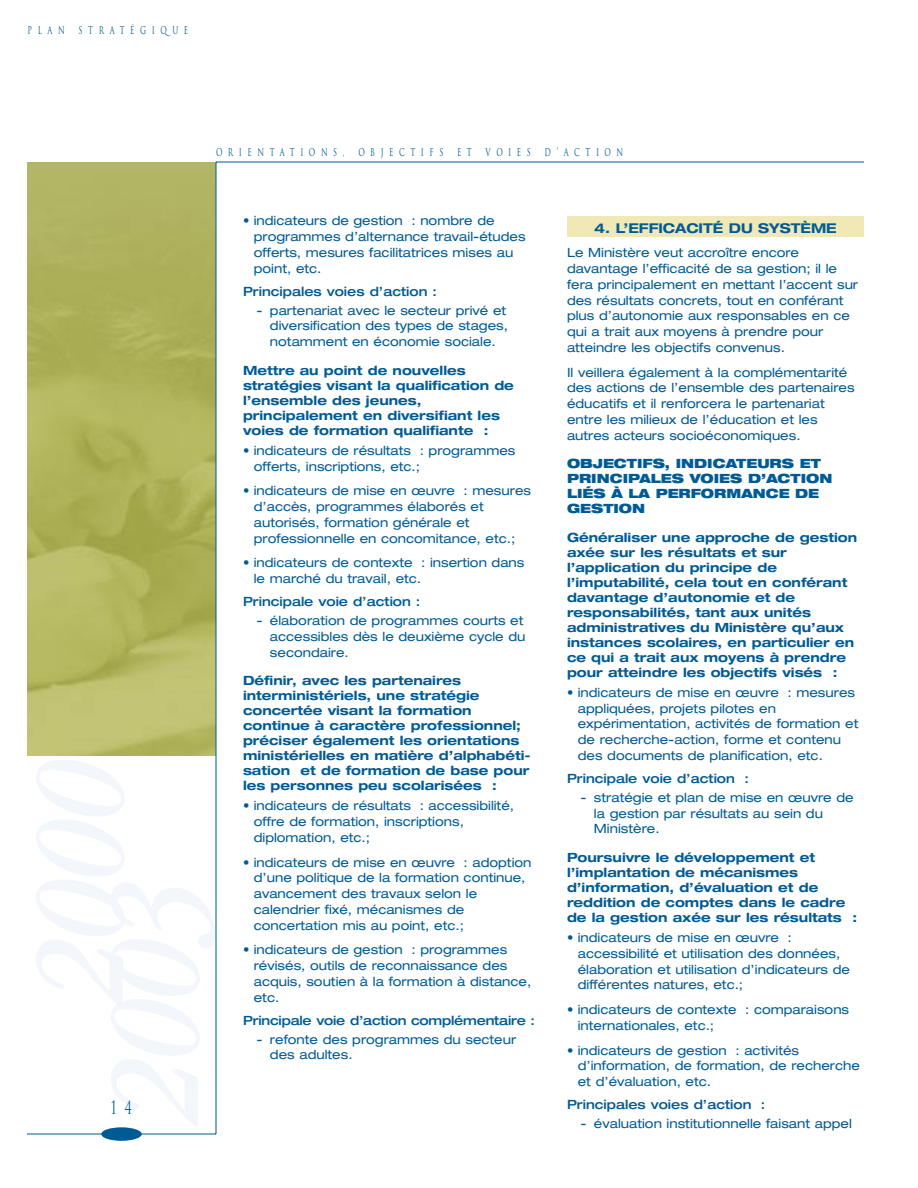
<style>
.page{position:relative;width:918px;height:1188px;background:#fff}
.page>*{position:absolute;margin:0;border:0;box-sizing:border-box;transform-origin:0 0}
.t1{font:18px "Trajan";color:#005b95;scale:.68 1}
.t2{font:700 expanded 13.5px "Helvetica Neue";color:#005b95}
.t3{font:expanded 12.75px/15.8px "Helvetica Neue";color:#005b95}
.t4{font:700 expanded 12.75px/15px "Helvetica Neue";color:#005b95}
.t5{font:500 expanded 12.75px "Helvetica Neue";color:#005b95}
.t6{font:900 expanded 12.75px/15px "Helvetica Neue";color:#005b95}
.t7{font:10.5px "Trajan";letter-spacing:.78em;color:#005b95;scale:.68 1}
</style>
<div class="page">
<img style="left:27px;top:162px;width:189px;height:594px">
<hr style="left:216px;top:162px;width:648px;height:1px;background:#005b95">
<hr style="left:27px;top:1134px;width:189px;height:1px;background:#005b95">
<hr style="left:216px;top:162px;width:1px;height:972px;background:#005b95">
<div style="left:567px;top:216px;width:297px;height:12px;background:#f1e9b5"></div>
<div style="left:567px;top:228px;width:297px;height:9px;background:#f1e9b5"></div>
<div style="left:101px;top:1127px;width:41px;height:14px;background:#005b95;border-radius:50%"></div>
<p class="t7" style="left:28px;top:24px;width:56px">PLAN</p>
<p class="t7" style="left:79px;top:24px;width:163px">STRATÉGIQUE</p>
<h1 class="t1" style="left:111px;top:1097px;width:33px">1 4</h1>
<p class="t7" style="left:216px;top:147px;width:191px">ORIENTATIONS,</p>
<p class="t7" style="left:358px;top:147px;width:127px">OBJECTIFS</p>
<p class="t7" style="left:457px;top:147px;width:23px">E T</p>
<p class="t7" style="left:486px;top:147px;width:68px">VOIES</p>
<p class="t7" style="left:545px;top:147px;width:117px">D’ACTION</p>
<p class="t3" style="left:254px;top:214px;width:273px;text-indent:-11px">• indicateurs de gestion : nombre de programmes d’alternance travail-études offerts, mesures facilitatrices mises au point, etc.</p>
<p class="t5" style="left:243px;top:286px;width:195px">Principales voies d’action :</p>
<p class="t3" style="left:270px;top:303px;width:240px;text-indent:-13px">- partenariat avec le secteur privé et diversification des types de stages, notamment en économie sociale.</p>
<p class="t4" style="left:243px;top:364px;width:272px">Mettre au point de nouvelles stratégies visant la qualification de l’ensemble des jeunes, principalement en diversifiant les voies de formation qualifiante :</p>
<p class="t3" style="left:254px;top:444px;width:263px;text-indent:-11px">• indicateurs de résultats : programmes offerts, inscriptions, etc.;</p>
<p class="t3" style="left:254px;top:484px;width:279px;text-indent:-11px">• indicateurs de mise en œuvre : mesures d’accès, programmes élaborés et autorisés, formation générale et professionnelle en concomitance, etc.;</p>
<p class="t3" style="left:254px;top:556px;width:272px;text-indent:-11px">• indicateurs de contexte : insertion dans le marché du travail, etc.</p>
<p class="t5" style="left:243px;top:597px;width:179px">Principale voie d’action :</p>
<p class="t3" style="left:270px;top:614px;width:257px;text-indent:-13px">- élaboration de programmes courts et accessibles dès le deuxième cycle du secondaire.</p>
<p class="t4" style="left:243px;top:674px;width:289px">Définir, avec les partenaires interministériels, une stratégie concertée visant la formation continue à caractère professionnel; préciser également les orientations ministérielles en matière d’alphabéti&shy;sation et de formation de base pour les personnes peu scolarisées :</p>
<p class="t3" style="left:254px;top:799px;width:262px;text-indent:-11px">• indicateurs de résultats : accessibilité, offre de formation, inscriptions, diplomation, etc.;</p>
<p class="t3" style="left:254px;top:855px;width:279px;text-indent:-11px">• indicateurs de mise en œuvre : adoption d’une politique de la formation continue, avancement des travaux selon le calendrier fixé, mécanismes de concertation mis au point, etc.;</p>
<p class="t3" style="left:254px;top:943px;width:279px;text-indent:-11px">• indicateurs de gestion : programmes révisés, outils de reconnaissance des acquis, soutien à la formation à distance, etc.</p>
<p class="t5" style="left:243px;top:1015px;width:294px">Principale voie d’action complémentaire :</p>
<p class="t3" style="left:270px;top:1032px;width:248px;text-indent:-13px">- refonte des programmes du secteur des adultes.</p>
<p class="t2" style="left:594px;top:223px;width:244px">4. L’EFFICACITÉ DU SYSTÈME</p>
<p class="t3" style="left:567px;top:246px;width:293px">Le Ministère veut accroître encore davantage l’efficacité de sa gestion; il le fera principalement en mettant l’accent sur des résultats concrets, tout en conférant plus d’autonomie aux responsables en ce qui a trait aux moyens à prendre pour atteindre les objectifs convenus.</p>
<p class="t3" style="left:567px;top:365px;width:289px">Il veillera également à la complémentarité des actions de l’ensemble des partenaires éducatifs et il renforcera le partenariat entre les milieux de l’éducation et les autres acteurs socioéconomiques.</p>
<p class="t6" style="left:567px;top:457px;width:267px">OBJECTIFS, INDICATEURS ET<br>PRINCIPALES VOIES D’ACTION<br>LIÉS À LA PERFORMANCE DE<br>GESTION</p>
<p class="t4" style="left:567px;top:531px;width:292px">Généraliser une approche de gestion axée sur les résultats et sur l’application du principe de l’imputabilité, cela tout en conférant davantage d’autonomie et de responsabilités, tant aux unités administratives du Ministère qu’aux instances scolaires, en particulier en ce qui a trait aux moyens à prendre pour atteindre les objectifs visés :</p>
<p class="t3" style="left:578px;top:686px;width:282px;text-indent:-11px">• indicateurs de mise en œuvre : mesures appliquées, projets pilotes en expérimentation, activités de formation et de recherche-action, forme et contenu des documents de planification, etc.</p>
<p class="t5" style="left:567px;top:774px;width:183px">Principale voie d’action :</p>
<p class="t3" style="left:594px;top:791px;width:261px;text-indent:-13px">- stratégie et plan de mise en œuvre de la gestion par résultats au sein du<br>Ministère.</p>
<p class="t4" style="left:567px;top:851px;width:292px">Poursuivre le développement et l’implantation de mécanismes d’information, d’évaluation et de reddition de comptes dans le cadre de la gestion axée sur les résultats :</p>
<p class="t3" style="left:578px;top:931px;width:274px;text-indent:-11px">• indicateurs de mise en œuvre : accessibilité et utilisation des données, élaboration et utilisation d’indicateurs de différentes natures, etc.;</p>
<p class="t3" style="left:578px;top:1003px;width:273px;text-indent:-11px">• indicateurs de contexte : comparaisons internationales, etc.;</p>
<p class="t3" style="left:578px;top:1043px;width:284px;text-indent:-11px">• indicateurs de gestion : activités d’information, de formation, de recherche et d’évaluation, etc.</p>
<p class="t5" style="left:567px;top:1100px;width:200px">Principales voies d’action :</p>
<p class="t3" style="left:580px;top:1117px;width:273px">- évaluation institutionnelle faisant appel</p>
</div>
